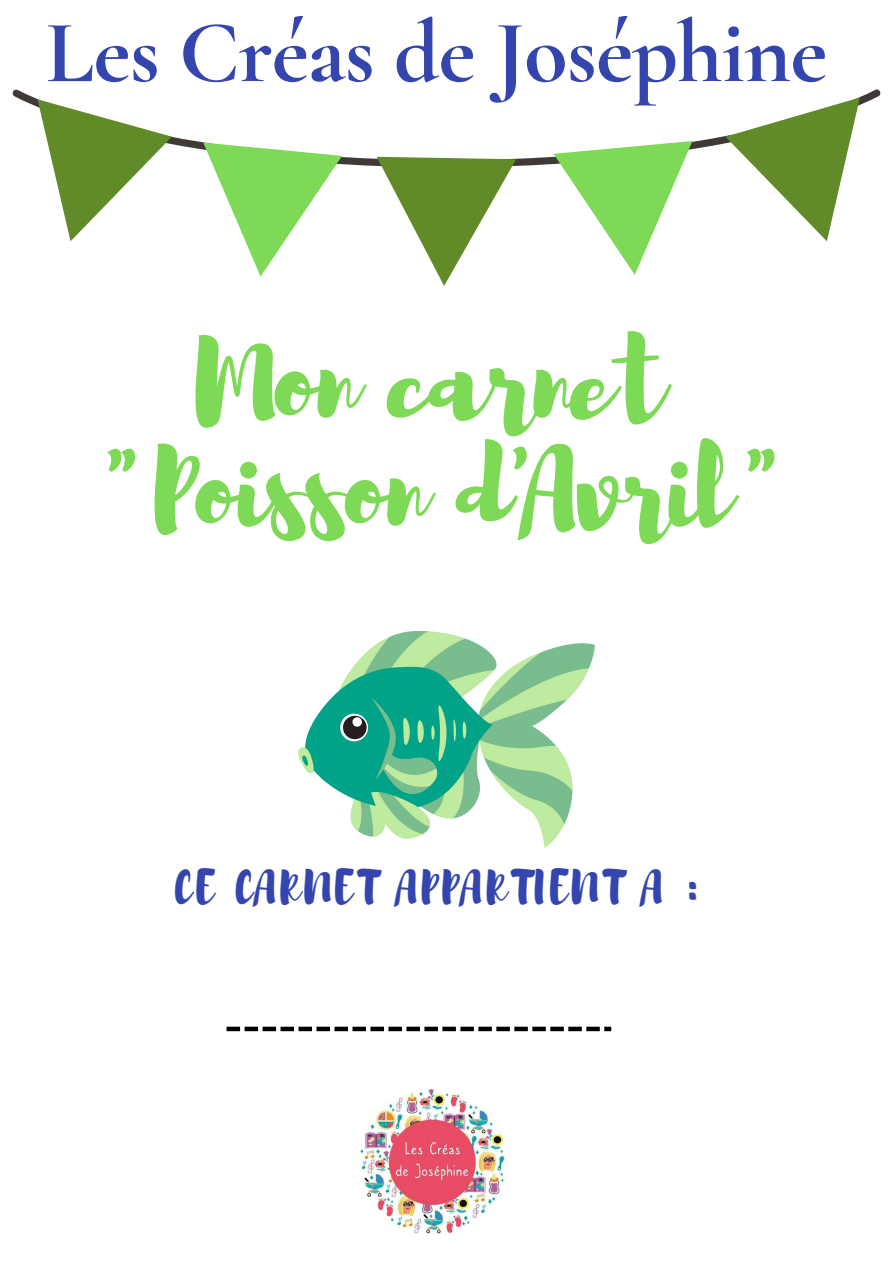
<style>
.page{position:relative;width:893px;height:1264px;background:#fff}
.page>*{position:absolute;margin:0;border:0;box-sizing:border-box;transform-origin:0 0}
.t1{font:113.1px "Brusher";letter-spacing:-.01em;color:#7ed957}
.t2{font:111.6px "Brusher";letter-spacing:-.01em;color:#7ed957}
.t3{font:700 89.1px "Cormorant Garamond";letter-spacing:-.01em;color:#3445ae}
.t4{font:43.65px "Brusher";letter-spacing:.1em;color:#3445ae}
</style>
<div class="page">
<svg style="left:13px;top:89px;width:867px;height:77px"></svg>
<svg style="left:203px;top:143px;width:139px;height:133px"></svg>
<svg style="left:553px;top:141px;width:139px;height:134px"></svg>
<svg style="left:37px;top:99px;width:135px;height:142px"></svg>
<svg style="left:725px;top:97px;width:134px;height:144px"></svg>
<svg style="left:376px;top:157px;width:140px;height:129px"></svg>
<div style="left:226px;top:1026px;width:14px;height:5px;background:#000"></div>
<div style="left:244px;top:1026px;width:14px;height:5px;background:#000"></div>
<div style="left:262px;top:1026px;width:14px;height:5px;background:#000"></div>
<div style="left:280px;top:1026px;width:14px;height:5px;background:#000"></div>
<div style="left:298px;top:1026px;width:14px;height:5px;background:#000"></div>
<div style="left:316px;top:1026px;width:14px;height:5px;background:#000"></div>
<div style="left:334px;top:1026px;width:14px;height:5px;background:#000"></div>
<div style="left:352px;top:1026px;width:14px;height:5px;background:#000"></div>
<div style="left:370px;top:1026px;width:14px;height:5px;background:#000"></div>
<div style="left:388px;top:1026px;width:14px;height:5px;background:#000"></div>
<div style="left:406px;top:1026px;width:14px;height:5px;background:#000"></div>
<div style="left:424px;top:1026px;width:14px;height:5px;background:#000"></div>
<div style="left:442px;top:1026px;width:14px;height:5px;background:#000"></div>
<div style="left:460px;top:1026px;width:14px;height:5px;background:#000"></div>
<div style="left:478px;top:1026px;width:14px;height:5px;background:#000"></div>
<div style="left:496px;top:1026px;width:14px;height:5px;background:#000"></div>
<div style="left:514px;top:1026px;width:14px;height:5px;background:#000"></div>
<div style="left:532px;top:1026px;width:14px;height:5px;background:#000"></div>
<div style="left:550px;top:1026px;width:13px;height:5px;background:#000"></div>
<div style="left:568px;top:1026px;width:13px;height:5px;background:#000"></div>
<div style="left:586px;top:1026px;width:13px;height:5px;background:#000"></div>
<svg style="left:604px;top:1026px;width:7px;height:5px"></svg>
<img style="left:298px;top:631px;width:296px;height:216px">
<img style="left:356px;top:1086px;width:149px;height:148px">
<h3 class="t3" style="left:46px;top:-1px;width:783px">Les Créas de Joséphine</h3>
<h1 class="t1" style="left:195px;top:307px;width:471px">Mon carnet</h1>
<h2 class="t2" style="left:89px;top:416px;width:707px">"Poisson d'Avril"</h2>
<p class="t4" style="left:175px;top:858px;width:527px">CE CARNET APPARTIENT A :</p>
</div>
